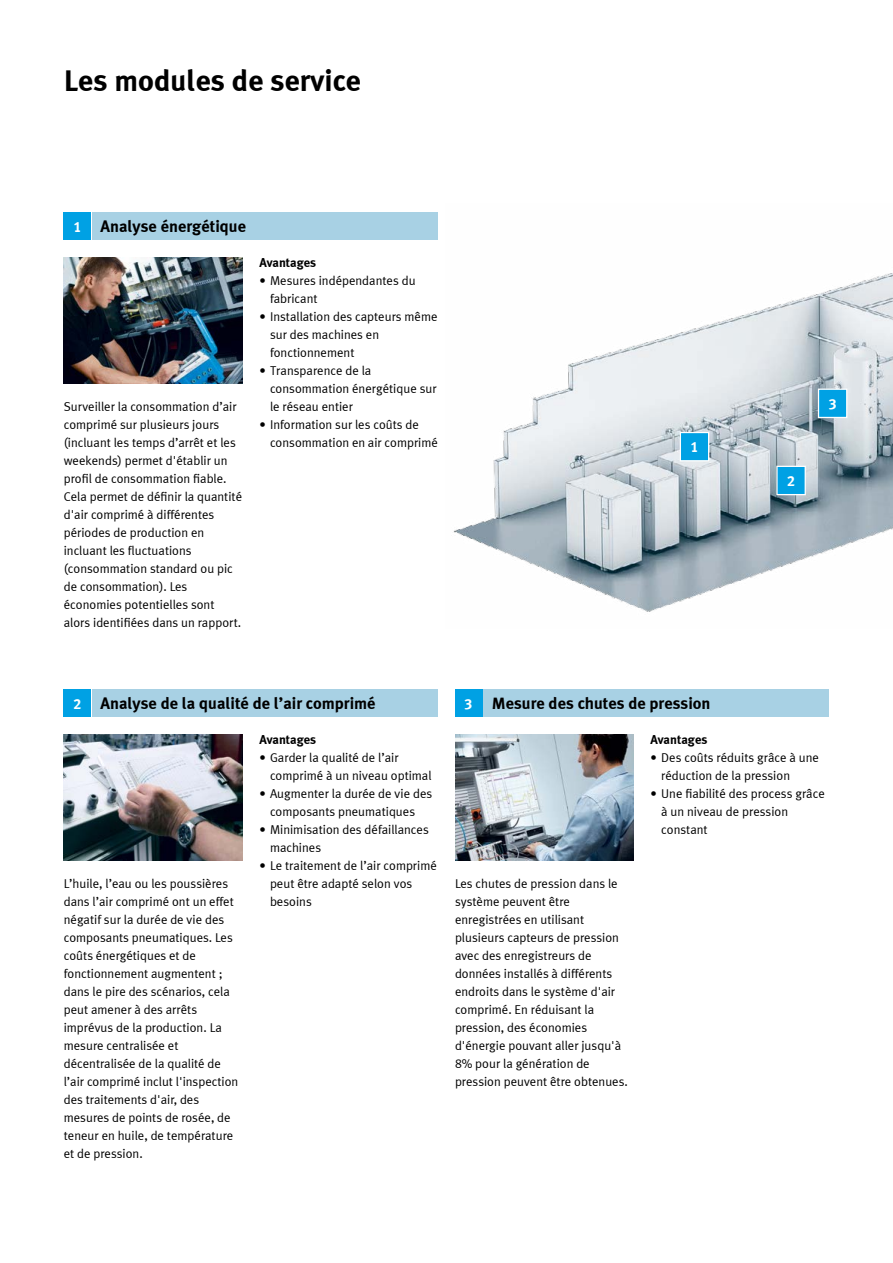
<style>
.page{position:relative;width:893px;height:1263px;background:#fff}
.page>*{position:absolute;margin:0;border:0;box-sizing:border-box;transform-origin:0 0}
.t1{font:700 30px "Meta Plus LF";color:#000}
.t2{font:700 16.5px "Meta Plus LF";color:#000}
.t3{font:700 14.7px "Meta Plus LF";color:#fff}
.t4{font:12.75px/18px "Meta Plus LF";color:#000}
.t5{font:700 12.75px "Meta Plus LF";color:#000}
.s1{font-size:14.7px;color:#fff}
</style>
<div class="page">
<img style="left:453px;top:273px;width:440px;height:339px">
<svg style="left:679px;top:431px;width:31px;height:31px"></svg>
<svg style="left:776px;top:465px;width:30px;height:31px"></svg>
<svg style="left:817px;top:388px;width:31px;height:31px"></svg>
<img style="left:64px;top:258px;width:178px;height:126px">
<img style="left:64px;top:735px;width:178px;height:126px">
<img style="left:455px;top:735px;width:179px;height:126px">
<div style="left:64px;top:213px;width:27px;height:27px;background:#00a1e4"></div>
<div style="left:92px;top:213px;width:346px;height:27px;background:#a8d1e4"></div>
<div style="left:64px;top:690px;width:27px;height:27px;background:#00a1e4"></div>
<div style="left:92px;top:690px;width:346px;height:27px;background:#a8d1e4"></div>
<div style="left:455px;top:690px;width:27px;height:27px;background:#00a1e4"></div>
<div style="left:483px;top:690px;width:346px;height:27px;background:#a8d1e4"></div>
<h1 class="t1" style="left:64px;top:61px;width:299px">Les modules de service</h1>
<p class="t2" style="left:73px;top:216px;width:174px"><span class="s1">1</span> Analyse énergétique</p>
<p class="t4" style="left:64px;top:397px;width:180px">Surveiller la consommation d’air comprimé sur plusieurs jours (incluant les temps d’arrêt et les weekends) permet d'établir un profil de consommation fiable.<br>Cela permet de définir la quantité d'air comprimé à différentes périodes de production en incluant les fluctuations (consommation standard ou pic de consommation). Les économies potentielles sont alors identifiées dans un rapport.</p>
<p class="t5" style="left:259px;top:254px;width:58px">Avantages</p>
<p class="t4" style="left:270px;top:271px;width:147px;text-indent:-11px">• Mesures indépendantes du fabricant</p>
<p class="t4" style="left:270px;top:307px;width:169px;text-indent:-11px">• Installation des capteurs même sur des machines en fonctionnement</p>
<p class="t4" style="left:270px;top:361px;width:168px;text-indent:-11px">• Transparence de la consommation énergétique sur le réseau entier</p>
<p class="t4" style="left:270px;top:415px;width:169px;text-indent:-11px">• Information sur les coûts de consommation en air comprimé</p>
<p class="t3" style="left:691px;top:438px;width:9px">1</p>
<p class="t2" style="left:73px;top:693px;width:304px"><span class="s1">2</span> Analyse de la qualité de l’air comprimé</p>
<p class="t2" style="left:465px;top:693px;width:247px"><span class="s1">3</span> Mesure des chutes de pression</p>
<p class="t3" style="left:787px;top:471px;width:9px">2</p>
<p class="t3" style="left:829px;top:394px;width:9px">3</p>
<p class="t4" style="left:64px;top:874px;width:176px">L’huile, l’eau ou les poussières dans l’air comprimé ont un effet négatif sur la durée de vie des composants pneumatiques. Les coûts énergétiques et de fonctionnement augmentent ; dans le pire des scénarios, cela peut amener à des arrêts imprévus de la production. La mesure centralisée et décentralisée de la qualité de l’air comprimé inclut l'inspection des traitements d'air, des mesures de points de rosée, de teneur en huile, de température et de pression.</p>
<p class="t5" style="left:259px;top:731px;width:58px">Avantages</p>
<p class="t4" style="left:270px;top:748px;width:163px;text-indent:-11px">• Garder la qualité de l’air comprimé à un niveau optimal</p>
<p class="t4" style="left:259px;top:784px;width:174px;text-align:center">• Augmenter la durée de vie des composants pneumatiques</p>
<p class="t4" style="left:270px;top:820px;width:160px;text-indent:-11px">• Minimisation des défaillances machines</p>
<p class="t4" style="left:270px;top:856px;width:168px;text-indent:-11px">• Le traitement de l’air comprimé peut être adapté selon vos besoins</p>
<p class="t4" style="left:455px;top:874px;width:174px">Les chutes de pression dans le système peuvent être enregistrées en utilisant plusieurs capteurs de pression avec des enregistreurs de données installés à différents endroits dans le système d'air comprimé. En réduisant la pression, des économies d'énergie pouvant aller jusqu'à<br>8% pour la génération de pression peuvent être obtenues.</p>
<p class="t5" style="left:651px;top:731px;width:58px">Avantages</p>
<p class="t4" style="left:661px;top:748px;width:159px;text-indent:-11px">• Des coûts réduits grâce à une réduction de la pression</p>
<p class="t4" style="left:661px;top:784px;width:165px;text-indent:-11px">• Une fiabilité des process grâce à un niveau de pression constant</p>
</div>
